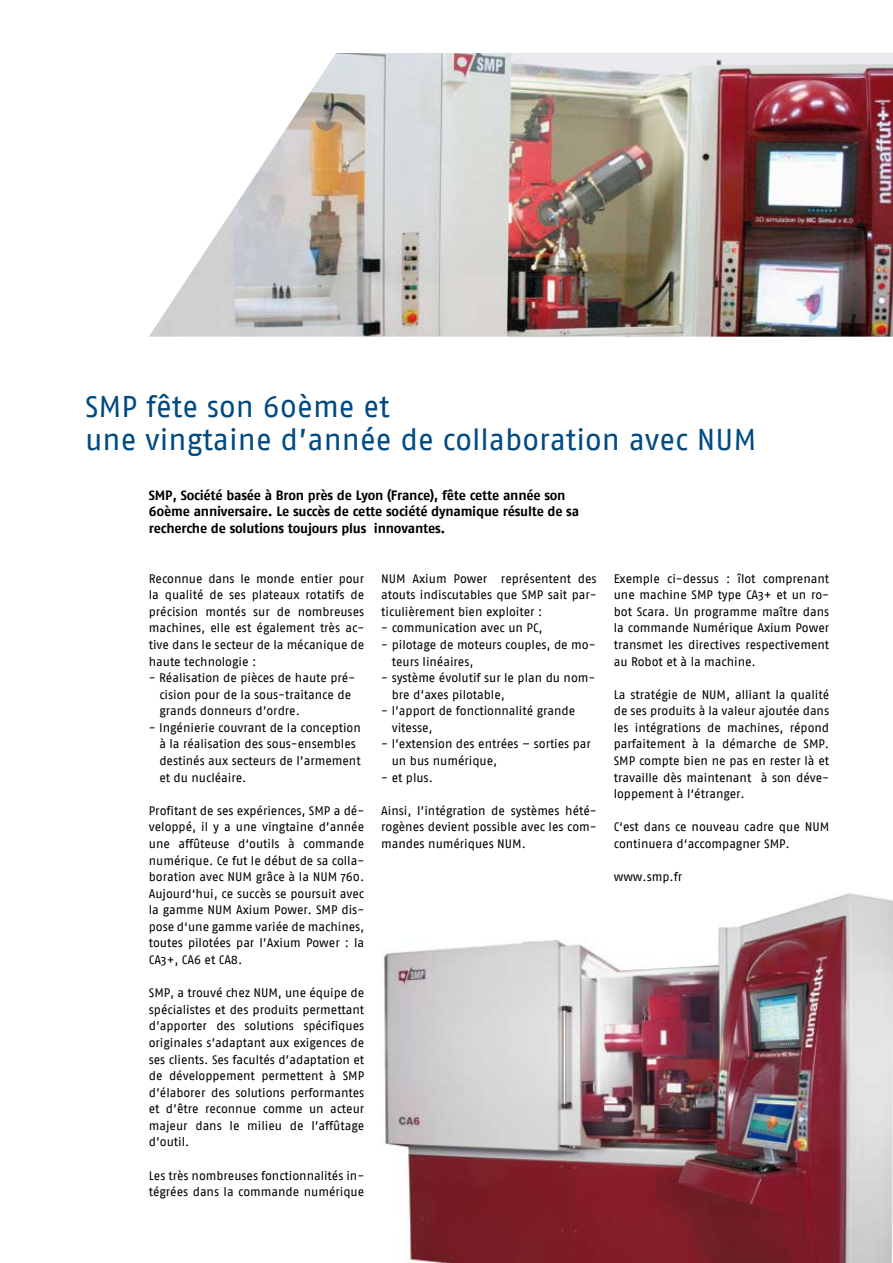
<style>
.page{position:relative;width:893px;height:1263px;background:#fff}
.page>*{position:absolute;margin:0;border:0;box-sizing:border-box;transform-origin:0 0}
.t1{font:30px/33.2px "Fago No";color:#004a82}
.t2{font:700 13.5px/16.6px "Fago No";letter-spacing:-.015em;color:#000}
.t3{font:12.3px/16.6px "Fago No";letter-spacing:-.005em;color:#000}
</style>
<div class="page">
<img style="left:383px;top:893px;width:510px;height:370px">
<img style="left:149px;top:53px;width:744px;height:284px">
<h1 class="t1" style="left:85px;top:389px;width:673px">SMP fête son 60ème et<br>une vingtaine d’année de collaboration avec NUM</h1>
<p class="t2" style="left:149px;top:486px;width:432px">SMP, Société basée à Bron près de Lyon (France), fête cette année son<br>60ème anniversaire. Le succès de cette société dynamique résulte de sa recherche de solutions toujours plus innovantes.</p>
<p class="t3" style="left:149px;top:570px;width:217px;text-align:justify">Reconnue dans le monde entier pour la qualité de ses plateaux rotatifs de précision montés sur de nombreuses machines, elle est également très ac&shy;tive dans le secteur de la mécanique de haute technologie :</p>
<p class="t3" style="left:159px;top:669px;width:197px;text-indent:-10px">- Réalisation de pièces de haute pré&shy;cision pour de la sous-traitance de grands donneurs d’ordre.</p>
<p class="t3" style="left:159px;top:719px;width:203px;text-indent:-10px">- Ingénierie couvrant de la conception à la réalisation des sous-ensembles destinés aux secteurs de l’armement et du nucléaire.</p>
<p class="t3" style="left:149px;top:802px;width:217px;text-align:justify">Profitant de ses expériences, SMP a dé&shy;veloppé, il y a une vingtaine d’année une affûteuse d‘outils à commande numérique. Ce fut le début de sa colla&shy;boration avec NUM grâce à la NUM 760.<br>Aujourd‘hui, ce succès se poursuit avec la gamme NUM Axium Power. SMP dis&shy;pose d‘une gamme variée de machines, toutes pilotées par l’Axium Power : la CA3+, CA6 et CA8.</p>
<p class="t3" style="left:149px;top:984px;width:217px;text-align:justify">SMP, a trouvé chez NUM, une équipe de spécialistes et des produits permettant d’apporter des solutions spécifiques originales s’adaptant aux exigences de ses clients. Ses facultés d’adaptation et de développement permettent à SMP d’élaborer des solutions performantes et d’être reconnue comme un acteur majeur dans le milieu de l’affûtage d’outil.</p>
<p class="t3" style="left:149px;top:1167px;width:217px">Les très nombreuses fonctionnalités in&shy;tégrées dans la commande numérique</p>
<p class="t3" style="left:381px;top:570px;width:217px;text-align:justify">NUM Axium Power représentent des atouts indiscutables que SMP sait par&shy;ticulièrement bien exploiter :</p>
<p class="t3" style="left:381px;top:620px;width:163px">- communication avec un PC,</p>
<p class="t3" style="left:392px;top:636px;width:205px;text-indent:-10px">- pilotage de moteurs couples, de mo&shy;teurs linéaires,</p>
<p class="t3" style="left:392px;top:669px;width:205px;text-indent:-10px">- système évolutif sur le plan du nom&shy;bre d’axes pilotable,</p>
<p class="t3" style="left:392px;top:702px;width:185px;text-indent:-10px">- l’apport de fonctionnalité grande vitesse,</p>
<p class="t3" style="left:392px;top:736px;width:201px;text-indent:-10px">- l’extension des entrées – sorties par un bus numérique,</p>
<p class="t3" style="left:381px;top:769px;width:53px">- et plus.</p>
<p class="t3" style="left:381px;top:802px;width:217px;text-align:justify">Ainsi, l’intégration de systèmes hété&shy;rogènes devient possible avec les com&shy;mandes numériques NUM.</p>
<p class="t3" style="left:614px;top:570px;width:217px;text-align:justify">Exemple ci-dessus : îlot comprenant une machine SMP type CA3+ et un ro&shy;bot Scara. Un programme maître dans la commande Numérique Axium Power transmet les directives respectivement au Robot et à la machine.</p>
<p class="t3" style="left:614px;top:686px;width:217px;text-align:justify">La stratégie de NUM, alliant la qualité de ses produits à la valeur ajoutée dans les intégrations de machines, répond parfaitement à la démarche de SMP.<br>SMP compte bien ne pas en rester là et travaille dès maintenant à son déve&shy;loppement à l‘étranger.</p>
<p class="t3" style="left:614px;top:819px;width:217px">C‘est dans ce nouveau cadre que NUM continuera d‘accompagner SMP.</p>
<p class="t3" style="left:614px;top:868px;width:70px">www.smp.fr</p>
</div>
